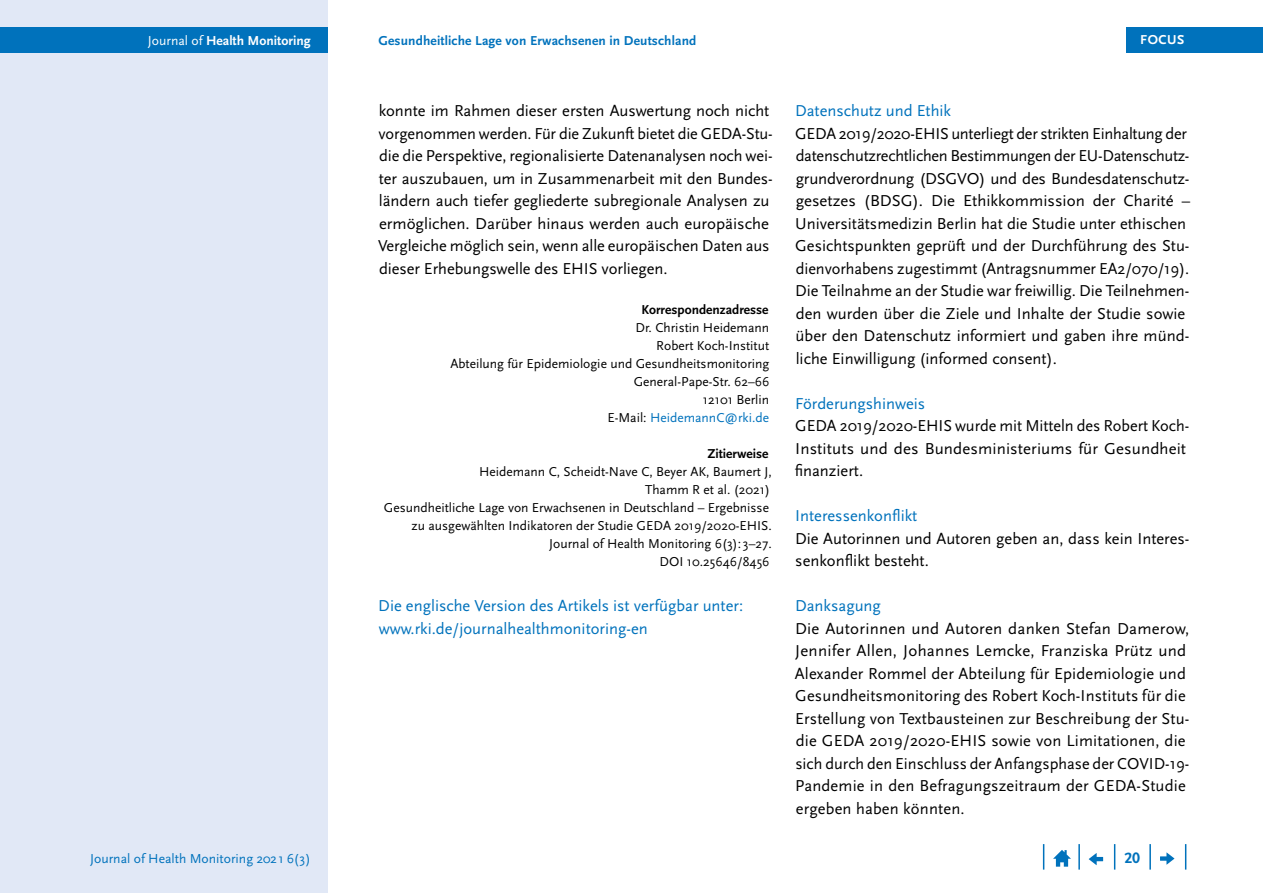
<style>
.page{position:relative;width:1263px;height:893px;background:#fff}
.page>*{position:absolute;margin:0;border:0;box-sizing:border-box;transform-origin:0 0}
.Copy{font:16.5px/22.5px "Scala Sans Pro";color:#000}
.Copy-2{font:16.5px/22.5px "Scala Sans Pro";color:#0072bc}
.t1{font:700 15.75px "Scala Sans Pro";color:#0072bc}
.t2{font:13.65px "Scala Sans Pro";color:#0072bc}
.t3{font:700 13.65px "Scala Sans Pro";color:#fff}
.Impressum_klein{font:13.5px/18px "Scala Sans Pro";color:#000;text-align:right}
.t4{font:700 13.5px "Scala Sans Pro";letter-spacing:.01em;color:#0072bc}
.t5{font:700 13.5px "Scala Sans Pro";color:#000}
.Impressum_klein-2{font:13.5px "Scala Sans Pro";color:#0072bc}
.t6{font:700 13.5px "Scala Sans Pro";letter-spacing:.04em;color:#fff}
.s1{font-weight:400}
.s2{color:#000}
</style>
<div class="page">
<div style="left:0;top:0;width:327px;height:893px;background:#e1e8f6"></div>
<div style="left:0;top:28px;width:327px;height:25px;background:#0072bc"></div>
<svg style="left:1185px;top:844px;width:1px;height:26px"></svg>
<hr style="left:1149px;top:844px;width:2px;height:26px;background:#0072bc">
<svg style="left:1114px;top:844px;width:1px;height:26px"></svg>
<hr style="left:1078px;top:844px;width:2px;height:26px;background:#0072bc">
<svg style="left:1043px;top:844px;width:1px;height:26px"></svg>
<svg style="left:1053px;top:850px;width:18px;height:17px"></svg>
<svg style="left:1089px;top:853px;width:14px;height:12px"></svg>
<svg style="left:1160px;top:852px;width:14px;height:13px"></svg>
<div style="left:1126px;top:28px;width:137px;height:25px;background:#0072bc"></div>
<p class="t3" style="left:148px;top:33px;width:164px"><span class="s1">Journal of</span> Health Monitoring</p>
<p class="t4" style="left:378px;top:33px;width:319px">Gesundheitliche Lage von Erwachsenen in Deutschland</p>
<p class="Copy" style="left:378px;top:99px;width:396px">konnte im Rahmen dieser ersten Auswertung noch nicht vorgenommen werden. Für die Zukunft bietet die GEDA-Stu&shy;die die Perspektive, regionalisierte Datenanalysen noch wei&shy;ter auszubauen, um in Zusammenarbeit mit den Bundes&shy;ländern auch tiefer gegliederte subregionale Analysen zu ermöglichen. Darüber hinaus werden auch europäische Vergleiche möglich sein, wenn alle europäischen Daten aus dieser Erhebungswelle des EHIS vorliegen.</p>
<h3 class="t5" style="left:641px;top:302px;width:129px">Korrespondenzadresse</h3>
<p class="Impressum_klein" style="left:635px;top:319px;width:135px">Dr. Christin Heidemann</p>
<p class="Impressum_klein" style="left:656px;top:337px;width:114px">Robert Koch-Institut</p>
<p class="Impressum_klein" style="left:450px;top:355px;width:321px">Abteilung für Epidemiologie und Gesundheitsmonitoring</p>
<p class="Impressum_klein" style="left:634px;top:373px;width:137px">General-Pape-Str. 62–66</p>
<p class="Impressum_klein" style="left:703px;top:391px;width:68px">12101 Berlin</p>
<p class="Impressum_klein-2" style="left:607px;top:410px;width:163px"><span class="s2">E-Mail:</span> HeidemannC@rki.de</p>
<h3 class="t5" style="left:707px;top:446px;width:63px">Zitierweise</h3>
<p class="Impressum_klein" style="left:384px;top:463px;width:389px">Heidemann C, Scheidt-Nave C, Beyer AK, Baumert J,<br>Thamm R et al. (2021)<br>Gesundheitliche Lage von Erwachsenen in Deutschland – Ergebnisse zu ausgewählten Indikatoren der Studie GEDA 2019/2020-EHIS.<br>Journal of Health Monitoring 6(3): 3–27.<br>DOI 10.25646/8456</p>
<p class="Copy-2" style="left:378px;top:594px;width:366px">Die englische Version des Artikels ist verfügbar unter: www.rki.de/journalhealthmonitoring-en</p>
<p class="t6" style="left:1140px;top:32px;width:46px">FOCUS</p>
<h2 class="Copy-2" style="left:795px;top:99px;width:158px">Datenschutz und Ethik</h2>
<p class="Copy" style="left:795px;top:122px;width:396px">GEDA 2019/2020-EHIS unterliegt der strikten Einhaltung der datenschutzrechtlichen Bestimmungen der EU-Datenschutz&shy;grundverordnung (DSGVO) und des Bundesdatenschutz&shy;gesetzes (BDSG). Die Ethikkommission der Charité – Universitätsmedizin Berlin hat die Studie unter ethischen Gesichtspunkten geprüft und der Durchführung des Stu&shy;dienvorhabens zugestimmt (Antragsnummer EA2/070/19).<br>Die Teilnahme an der Studie war freiwillig. Die Teilnehmen&shy;den wurden über die Ziele und Inhalte der Studie sowie über den Datenschutz informiert und gaben ihre münd&shy;liche Einwilligung (informed consent).</p>
<h2 class="Copy-2" style="left:795px;top:392px;width:132px">Förderungshinweis</h2>
<p class="Copy" style="left:795px;top:414px;width:396px">GEDA 2019/2020-EHIS wurde mit Mitteln des Robert Koch-<br>Instituts und des Bundesministeriums für Gesundheit finanziert.</p>
<h2 class="Copy-2" style="left:795px;top:504px;width:124px">Interessenkonflikt</h2>
<p class="Copy" style="left:795px;top:527px;width:396px">Die Autorinnen und Autoren geben an, dass kein Interes&shy;senkonflikt besteht.</p>
<h2 class="Copy-2" style="left:795px;top:594px;width:87px">Danksagung</h2>
<p class="Copy" style="left:795px;top:617px;width:396px">Die Autorinnen und Autoren danken Stefan Damerow, Jennifer Allen, Johannes Lemcke, Franziska Prütz und Alexander Rommel der Abteilung für Epidemiologie und Gesundheitsmonitoring des Robert Koch-Instituts für die Erstellung von Textbausteinen zur Beschreibung der Stu&shy;die GEDA 2019/2020-EHIS sowie von Limitationen, die sich durch den Einschluss der Anfangsphase der COVID-19- Pandemie in den Befragungszeitraum der GEDA-Studie ergeben haben könnten.</p>
<p class="t2" style="left:90px;top:850px;width:222px">Journal of Health Monitoring 2021 6(3)</p>
<p class="t1" style="left:1124px;top:849px;width:17px">20</p>
</div>
